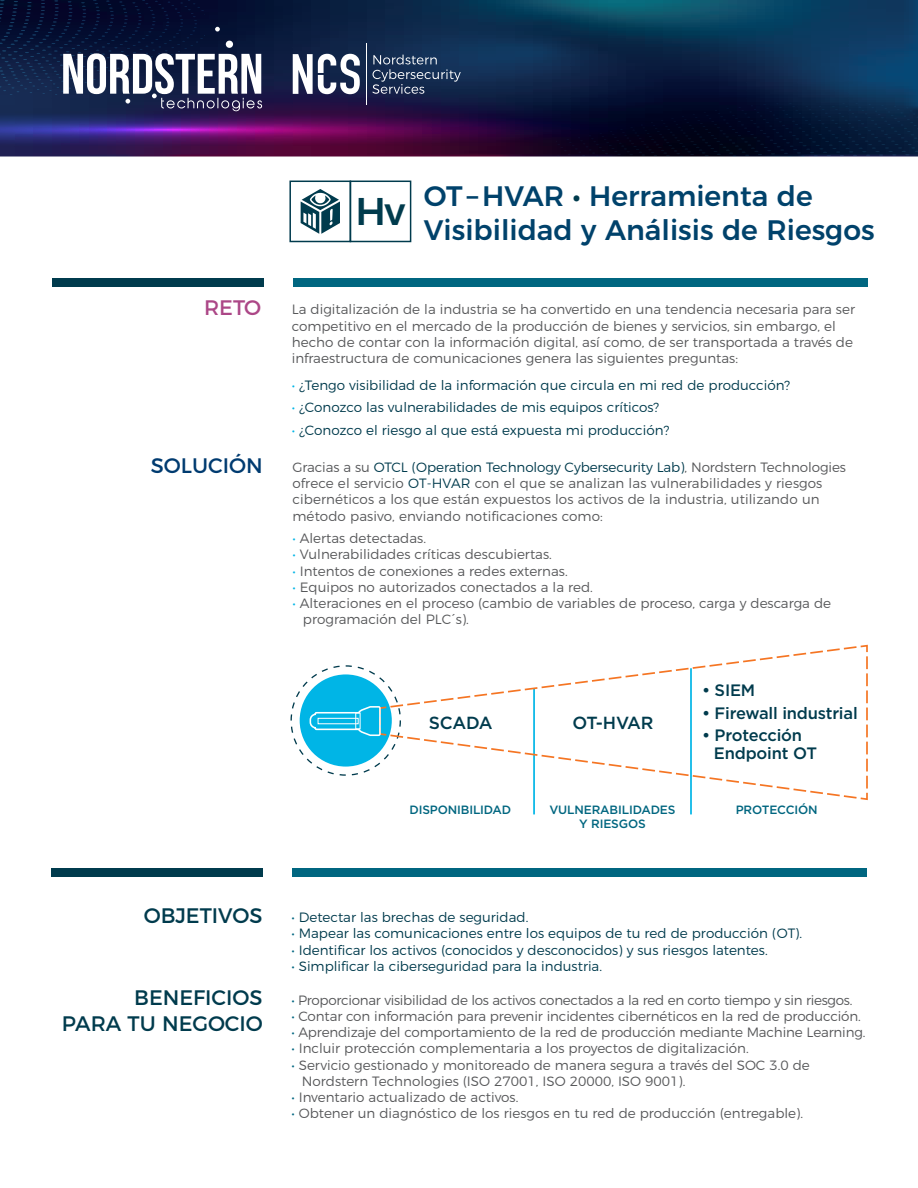
<style>
.page{position:relative;width:918px;height:1188px;background:#fff}
.page>*{position:absolute;margin:0;border:0;box-sizing:border-box;transform-origin:0 0}
.t1{font:500 28.2px/33.8px "Montserrat";color:#00426b;text-align:center}
.t2{font:21px/25.2px "Montserrat";color:#003b4d;text-align:right}
.t3{font:21px "Montserrat";color:#003b70}
.t4{font:21px "Montserrat";color:#ac4787}
.t5{font:500 17.55px "Gotham";letter-spacing:-.01em;color:#003b4d}
.t6{font:500 16.5px/18px "Gotham";letter-spacing:-.01em;color:#003b4d}
.t7{font:300 13.5px/16.2px "Montserrat";color:#57585a}
.t8{font:300 13.5px "Montserrat";color:#003b4d}
.t9{font:300 13.5px "Montserrat";letter-spacing:-.02em;color:#57585a}
.t10{font:500 12px/14.4px "Gotham";letter-spacing:-.01em;color:#006680;text-align:center}
.s1{color:#003b4d}
.s2{color:#00b5e6}
.s3{color:#006680}
</style>
<div class="page">
<div style="left:300px;top:674px;width:92px;height:93px;background:#00b5e6;border-radius:50%"></div>
<div style="left:51px;top:869px;width:212px;height:8px;background:#003b4d"></div>
<div style="left:292px;top:869px;width:575px;height:8px;background:#006680"></div>
<hr style="left:533px;top:688px;width:2px;height:126px;background:#00b5e6">
<hr style="left:690px;top:668px;width:2px;height:146px;background:#00b5e6">
<svg style="left:309px;top:644px;width:559px;height:157px"></svg>
<div style="left:318px;top:718px;width:41px;height:6px;border:1px solid #fff"></div>
<div style="left:355px;top:713px;width:5px;height:16px;border:1px solid #fff"></div>
<div style="left:350px;top:181px;width:61px;height:61px;border:2px solid #003b4d"></div>
<div style="left:289px;top:181px;width:62px;height:61px;border:2px solid #003b4d"></div>
<svg style="left:301px;top:189px;width:39px;height:45px"></svg>
<svg style="left:0;top:0;width:918px;height:157px;background:#202a50"></svg>
<hr style="left:366px;top:43px;width:1px;height:62px;background:#fff">
<div style="left:52px;top:278px;width:212px;height:9px;background:#003b4d"></div>
<div style="left:293px;top:278px;width:575px;height:9px;background:#006680"></div>
<h1 class="t1" style="left:356px;top:177px;width:521px">OT–HVAR <span class="s1">•</span> Herramienta de<br><sup>Hv</sup> Visibilidad y Análisis de Riesgos</h1>
<h2 class="t4" style="left:204px;top:291px;width:59px">RETO</h2>
<p class="t7" style="left:292px;top:300px;width:565px">La digitalización de la industria se ha convertido en una tendencia necesaria para ser competitivo en el mercado de la producción de bienes y servicios, sin embargo, el hecho de contar con la información digital, así como, de ser transportada a través de infraestructura de comunicaciones genera las siguientes preguntas:</p>
<p class="t8" style="left:292px;top:375px;width:500px"><span class="s2">•</span> ¿Tengo visibilidad de la información que circula en mi red de producción?</p>
<p class="t8" style="left:292px;top:397px;width:369px"><span class="s2">•</span> ¿Conozco las vulnerabilidades de mis equipos críticos?</p>
<p class="t8" style="left:292px;top:420px;width:379px"><span class="s2">•</span> ¿Conozco el riesgo al que está expuesta mi producción?</p>
<h2 class="t3" style="left:151px;top:448px;width:113px">SOLUCIÓN</h2>
<p class="t7" style="left:292px;top:458px;width:555px">Gracias a su <span class="s1">OTCL (Operation Technology Cybersecurity Lab)</span>, Nordstern Technologies ofrece el servicio <span class="s1">OT-HVAR</span> con el que se analizan las vulnerabilidades y riesgos cibernéticos a los que están expuestos los activos de la industria, utilizando un método pasivo, enviando notificaciones como:</p>
<p class="t7" style="left:292px;top:529px;width:135px"><span class="s2">•</span> Alertas detectadas.</p>
<p class="t7" style="left:292px;top:545px;width:261px"><span class="s2">•</span> Vulnerabilidades críticas descubiertas.</p>
<p class="t7" style="left:292px;top:562px;width:277px"><span class="s2">•</span> Intentos de conexiones a redes externas.</p>
<p class="t7" style="left:292px;top:578px;width:302px"><span class="s2">•</span> Equipos no autorizados conectados a la red.</p>
<p class="t7" style="left:303px;top:594px;width:530px;text-indent:-11px"><span class="s2">•</span> Alteraciones en el proceso (cambio de variables de proceso, carga y descarga de programación del PLC´s).</p>
<p class="t5" style="left:429px;top:711px;width:65px">SCADA</p>
<p class="t5" style="left:572px;top:711px;width:83px">OT-HVAR</p>
<p class="t6" style="left:702px;top:681px;width:55px">• SIEM</p>
<p class="t6" style="left:702px;top:704px;width:157px">• Firewall industrial</p>
<p class="t6" style="left:714px;top:726px;width:105px;text-indent:-12px">• Protección<br>Endpoint OT</p>
<p class="t10" style="left:409px;top:802px;width:103px">DISPONIBILIDAD</p>
<p class="t10" style="left:549px;top:802px;width:128px">VULNERABILIDADES<br>Y RIESGOS</p>
<p class="t10" style="left:736px;top:803px;width:83px">PROTECCIÓN</p>
<h2 class="t2" style="left:144px;top:901px;width:120px">OBJETIVOS</h2>
<h2 class="t2" style="left:62px;top:984px;width:202px">BENEFICIOS<br>PARA TU NEGOCIO</h2>
<p class="t8" style="left:291px;top:907px;width:239px"><span class="s3">•</span> Detectar las brechas de seguridad.</p>
<p class="t8" style="left:291px;top:923px;width:512px"><span class="s3">•</span> Mapear las comunicaciones entre los equipos de tu red de producción (OT).</p>
<p class="t8" style="left:291px;top:939px;width:478px"><span class="s3">•</span> Identificar los activos (conocidos y desconocidos) y sus riesgos latentes.</p>
<p class="t8" style="left:291px;top:955px;width:312px"><span class="s3">•</span> Simplificar la ciberseguridad para la industria.</p>
<p class="t9" style="left:291px;top:990px;width:563px"><span class="s3">•</span> Proporcionar visibilidad de los activos conectados a la red en corto tiempo y sin riesgos.</p>
<p class="t7" style="left:291px;top:1007px;width:571px"><span class="s3">•</span> Contar con información para prevenir incidentes cibernéticos en la red de producción.</p>
<p class="t7" style="left:291px;top:1023px;width:576px"><span class="s3">•</span> Aprendizaje del comportamiento de la red de producción mediante Machine Learning.</p>
<p class="t7" style="left:291px;top:1039px;width:459px"><span class="s3">•</span> Incluir protección complementaria a los proyectos de digitalización.</p>
<p class="t7" style="left:302px;top:1056px;width:510px;text-indent:-11px"><span class="s3">•</span> Servicio gestionado y monitoreado de manera segura a través del SOC 3.0 de<br>Nordstern Technologies (ISO 27001, ISO 20000, ISO 9001).</p>
<p class="t7" style="left:291px;top:1088px;width:229px"><span class="s3">•</span> Inventario actualizado de activos.</p>
<p class="t7" style="left:291px;top:1104px;width:513px"><span class="s3">•</span> Obtener un diagnóstico de los riesgos en tu red de producción (entregable).</p>
</div>
